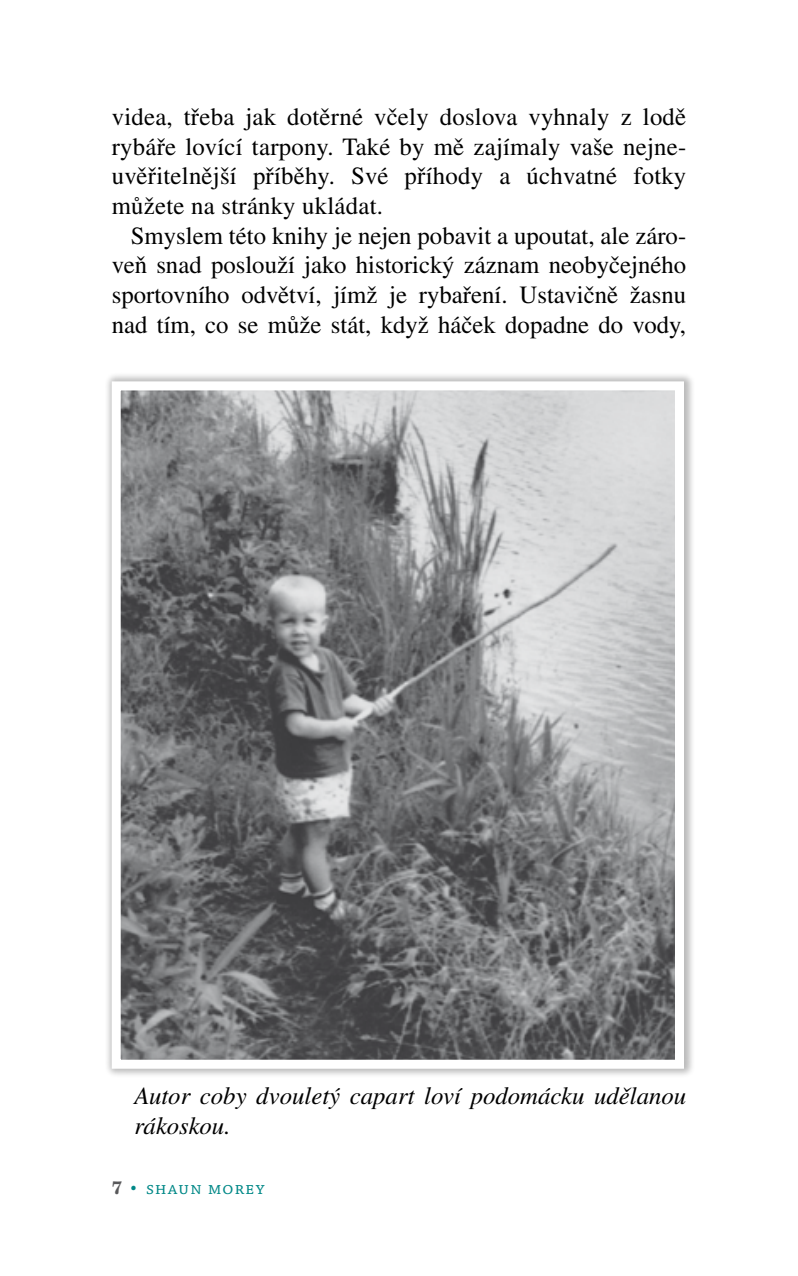
<style>
.page{position:relative;width:798px;height:1276px;background:#fff}
.page>*{position:absolute;margin:0;border:0;box-sizing:border-box;transform-origin:0 0}
.Text2{font:24.75px/29.7px "Times CE";color:#000;text-align:justify}
.Popisek{font:italic 24.75px/29.7px "Times CE";color:#000}
.t1{font:18px "Chaparral Pro";letter-spacing:.07em;color:#008887}
.s1{font-family:"New Century Schlbk CE";font-weight:700;color:#58585a}
.s2{font-style:italic;font-size:22.5px}
</style>
<div class="page">
<div style="left:105px;top:372px;width:589px;height:705px;background:#000;opacity:.27"></div>
<img style="left:122px;top:391px;width:551px;height:667px">
<div style="left:112px;top:381px;width:571px;height:687px;border:9px solid #fff"></div>
<p class="Text2" style="left:112px;top:101px;width:576px">videa, třeba jak dotěrné včely doslova vyhnaly z lodě rybáře lovící tarpony. Také by mě zajímaly vaše nejne&shy;uvěřitelnější příběhy. Své příhody a úchvatné fotky můžete na stránky ukládat.</p>
<p class="Text2" style="left:112px;top:220px;width:576px;text-indent:19px">Smyslem této knihy je nejen pobavit a upoutat, ale záro&shy;veň snad poslouží jako historický záznam neobyčejného sportovního odvětví, jímž je rybaření. Ustavičně žasnu nad tím, co se může stát, když háček dopadne do vody,</p>
<p class="Popisek" style="left:134px;top:1080px;width:553px">Autor coby dvouletý capart loví podomácku udělanou rákoskou.</p>
<p class="t1" style="left:112px;top:1178px;width:154px"><span class="s1">7</span> <span class="s2">•</span> shaun morey</p>
</div>
